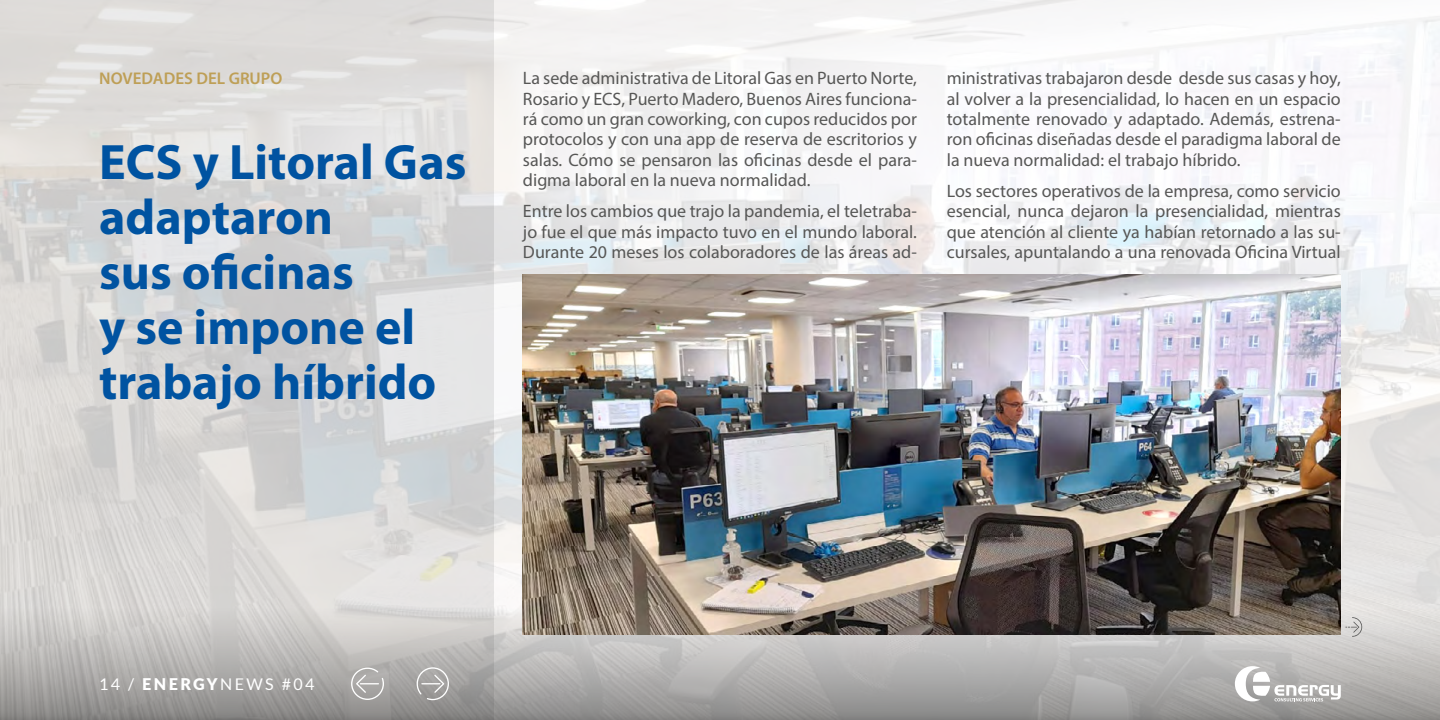
<style>
.page{position:relative;width:1440px;height:720px;background:#fff}
.page>*{position:absolute;margin:0;border:0;box-sizing:border-box;transform-origin:0 0}
.t1{font:700 50px/55px "Myriad Pro";color:#0053a1}
.t2{font:18px/20.3px "Myriad Pro";color:#575756;text-align:justify}
.t3{font:600 17px "Myriad Pro";color:#be9f56}
.t4{font:16.1px "Lato";letter-spacing:.15em;color:#fff}
.s1{font-weight:900}
</style>
<div class="page">
<img style="left:493px;top:0;width:947px;height:587px">
<svg style="left:0;top:0;width:493px;height:587px;background:#dad9d8"></svg>
<svg style="left:0;top:587px;width:1440px;height:133px;background:#b6b4b3"></svg>
<img style="left:523px;top:275px;width:818px;height:360px">
<svg style="left:1345px;top:617px;width:17px;height:20px"></svg>
<svg style="left:351px;top:668px;width:33px;height:32px"></svg>
<svg style="left:417px;top:667px;width:32px;height:33px"></svg>
<svg style="left:1235px;top:666px;width:106px;height:35px"></svg>
<p class="t3" style="left:99px;top:67px;width:185px">NOVEDADES DEL GRUPO</p>
<h1 class="t1" style="left:99px;top:133px;width:369px">ECS y Litoral Gas adaptaron<br>sus oficinas<br>y se impone el trabajo híbrido</h1>
<p class="t2" style="left:523px;top:68px;width:396px">La sede administrativa de Litoral Gas en Puerto Norte, Rosario y ECS, Puerto Madero, Buenos Aires funciona&shy;rá como un gran coworking, con cupos reducidos por protocolos y con una app de reserva de escritorios y salas. Cómo se pensaron las oficinas desde el para&shy;digma laboral en la nueva normalidad.</p>
<p class="t2" style="left:523px;top:201px;width:396px">Entre los cambios que trajo la pandemia, el teletraba&shy;jo fue el que más impacto tuvo en el mundo laboral.<br>Durante 20 meses los colaboradores de las áreas ad-</p>
<p class="t2" style="left:947px;top:68px;width:396px">ministrativas trabajaron desde desde sus casas y hoy, al volver a la presencialidad, lo hacen en un espacio totalmente renovado y adaptado. Además, estrena&shy;ron oficinas diseñadas desde el paradigma laboral de la nueva normalidad: el trabajo híbrido.</p>
<p class="t2" style="left:947px;top:181px;width:396px">Los sectores operativos de la empresa, como servicio esencial, nunca dejaron la presencialidad, mientras que atención al cliente ya habían retornado a las su&shy;cursales, apuntalando a una renovada Oficina Virtual</p>
<p class="t4" style="left:99px;top:675px;width:217px">14 / <span class="s1">ENERGY</span>NEWS #04</p>
</div>
